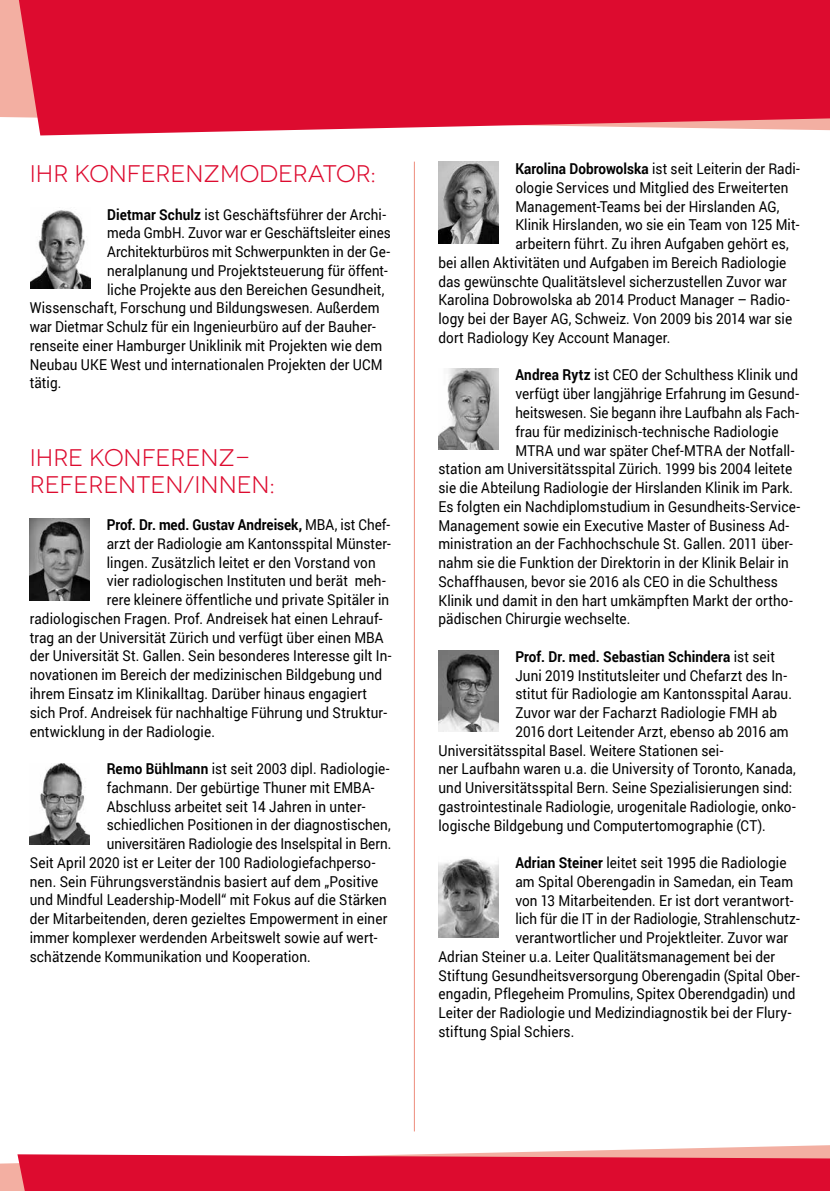
<style>
.page{position:relative;width:830px;height:1191px;background:#fff}
.page>*{position:absolute;margin:0;border:0;box-sizing:border-box;transform-origin:0 0}
.t1{font:24px/27px "Novecentowide";color:#dd0b2f}
.t2{font:15px "Roboto";letter-spacing:.005em;color:#000;scale:.9 1}
.t3{font:15px "Roboto";letter-spacing:.005em;color:#000;scale:.89 1}
.t4{font:700 15px "Roboto";letter-spacing:.005em;color:#000;scale:.9 1}
.s1{font-weight:700}
.s2{font-weight:400}
</style>
<div class="page">
<div style="left:0;top:0;width:19px;height:118px;background:#f3afa2"></div>
<svg style="left:19px;top:0;width:810px;height:135px;background:#df1d3d"></svg>
<hr style="left:413px;top:162px;width:2px;height:969px;background:#ef998b">
<img style="left:438px;top:369px;width:60px;height:81px">
<img style="left:30px;top:210px;width:60px;height:79px">
<svg style="left:0;top:1145px;width:829px;height:46px"></svg>
<img style="left:438px;top:651px;width:60px;height:80px">
<img style="left:30px;top:519px;width:60px;height:81px">
<img style="left:438px;top:858px;width:60px;height:80px">
<img style="left:438px;top:162px;width:60px;height:81px">
<img style="left:30px;top:763px;width:60px;height:81px">
<h1 class="t1" style="left:30px;top:160px;width:347px">IHR KONFERENZMODERATOR:</h1>
<p class="t2" style="left:107px;top:204px;width:311px"><span class="s1">Dietmar Schulz</span> ist Geschäftsführer der Archi-</p>
<p class="t3" style="left:107px;top:222px;width:320px">meda GmbH. Zuvor war er Geschäftsleiter eines</p>
<p class="t2" style="left:107px;top:241px;width:316px">Architekturbüros mit Schwerpunkten in der Ge-</p>
<p class="t2" style="left:107px;top:260px;width:313px">neralplanung und Projektsteuerung für öffent-</p>
<p class="t2" style="left:107px;top:279px;width:309px">liche Projekte aus den Bereichen Gesundheit,</p>
<p class="t2" style="left:30px;top:297px;width:390px">Wissenschaft, Forschung und Bildungswesen. Außerdem</p>
<p class="t2" style="left:30px;top:316px;width:386px">war Dietmar Schulz für ein Ingenieurbüro auf der Bauher-</p>
<p class="t2" style="left:30px;top:335px;width:393px">renseite einer Hamburger Uniklinik mit Projekten wie dem</p>
<p class="t2" style="left:30px;top:354px;width:393px">Neubau UKE West und internationalen Projekten der UCM</p>
<p class="t2" style="left:30px;top:372px;width:37px">tätig.</p>
<h1 class="t1" style="left:30px;top:444px;width:246px">IHRE KONFERENZ-<br>REFERENTEN/INNEN:</h1>
<p class="t4" style="left:107px;top:514px;width:316px">Prof. Dr. med. Gustav Andreisek, <span class="s2">MBA, ist Chef-</span></p>
<p class="t2" style="left:107px;top:533px;width:317px">arzt der Radiologie am Kantonsspital Münster-</p>
<p class="t2" style="left:107px;top:552px;width:300px">lingen. Zusätzlich leitet er den Vorstand von</p>
<p class="t2" style="left:107px;top:570px;width:311px">vier radiologischen Instituten und berät meh-</p>
<p class="t2" style="left:107px;top:589px;width:315px">rere kleinere öffentliche und private Spitäler in</p>
<p class="t2" style="left:30px;top:608px;width:393px">radiologischen Fragen. Prof. Andreisek hat einen Lehrauf-</p>
<p class="t2" style="left:30px;top:627px;width:394px">trag an der Universität Zürich und verfügt über einen MBA</p>
<p class="t2" style="left:30px;top:645px;width:403px">der Universität St. Gallen. Sein besonderes Interesse gilt In-</p>
<p class="t2" style="left:30px;top:664px;width:393px">novationen im Bereich der medizinischen Bildgebung und</p>
<p class="t2" style="left:30px;top:683px;width:376px">ihrem Einsatz im Klinikalltag. Darüber hinaus engagiert</p>
<p class="t2" style="left:30px;top:702px;width:398px">sich Prof. Andreisek für nachhaltige Führung und Struktur-</p>
<p class="t2" style="left:30px;top:720px;width:207px">entwicklung in der Radiologie.</p>
<p class="t2" style="left:107px;top:758px;width:316px"><span class="s1">Remo Bühlmann</span> ist seit 2003 dipl. Radiologie-</p>
<p class="t2" style="left:107px;top:777px;width:299px">fachmann. Der gebürtige Thuner mit EMBA-</p>
<p class="t2" style="left:107px;top:795px;width:289px">Abschluss arbeitet seit 14 Jahren in unter-</p>
<p class="t2" style="left:107px;top:814px;width:317px">schiedlichen Positionen in der diagnostischen,</p>
<p class="t2" style="left:107px;top:833px;width:318px">universitären Radiologie des Inselspital in Bern.</p>
<p class="t2" style="left:30px;top:852px;width:385px">Seit April 2020 ist er Leiter der 100 Radiologiefachperso-</p>
<p class="t2" style="left:30px;top:870px;width:388px">nen. Sein Führungsverständnis basiert auf dem „Positive</p>
<p class="t2" style="left:30px;top:889px;width:398px">und Mindful Leadership-Modell“ mit Fokus auf die Stärken</p>
<p class="t2" style="left:30px;top:908px;width:398px">der Mitarbeitenden, deren gezieltes Empowerment in einer</p>
<p class="t2" style="left:30px;top:927px;width:387px">immer komplexer werdenden Arbeitswelt sowie auf wert-</p>
<p class="t2" style="left:30px;top:945px;width:314px">schätzende Kommunikation und Kooperation.</p>
<p class="t2" style="left:515px;top:158px;width:317px"><span class="s1">Karolina Dobrowolska</span> ist seit Leiterin der Radi-</p>
<p class="t2" style="left:515px;top:177px;width:305px">ologie Services und Mitglied des Erweiterten</p>
<p class="t2" style="left:515px;top:196px;width:295px">Management-Teams bei der Hirslanden AG,</p>
<p class="t2" style="left:515px;top:214px;width:317px">Klinik Hirslanden, wo sie ein Team von 125 Mit-</p>
<p class="t2" style="left:515px;top:233px;width:305px">arbeitern führt. Zu ihren Aufgaben gehört es,</p>
<p class="t2" style="left:438px;top:252px;width:388px">bei allen Aktivitäten und Aufgaben im Bereich Radiologie</p>
<p class="t2" style="left:438px;top:271px;width:388px">das gewünschte Qualitätslevel sicherzustellen Zuvor war</p>
<p class="t2" style="left:438px;top:289px;width:392px">Karolina Dobrowolska ab 2014 Product Manager – Radio-</p>
<p class="t2" style="left:438px;top:308px;width:394px">logy bei der Bayer AG, Schweiz. Von 2009 bis 2014 war sie</p>
<p class="t2" style="left:438px;top:327px;width:259px">dort Radiology Key Account Manager.</p>
<p class="t2" style="left:515px;top:364px;width:315px"><span class="s1">Andrea Rytz</span> ist CEO der Schulthess Klinik und</p>
<p class="t2" style="left:515px;top:383px;width:316px">verfügt über langjährige Erfahrung im Gesund-</p>
<p class="t3" style="left:515px;top:402px;width:320px">heitswesen. Sie begann ihre Laufbahn als Fach-</p>
<p class="t2" style="left:515px;top:421px;width:294px">frau für medizinisch-technische Radiologie</p>
<p class="t2" style="left:515px;top:439px;width:311px">MTRA und war später Chef-MTRA der Notfall-</p>
<p class="t2" style="left:438px;top:458px;width:394px">station am Universitätsspital Zürich. 1999 bis 2004 leitete</p>
<p class="t2" style="left:438px;top:477px;width:395px">sie die Abteilung Radiologie der Hirslanden Klinik im Park.</p>
<p class="t2" style="left:438px;top:496px;width:403px">Es folgten ein Nachdiplomstudium in Gesundheits-Service-</p>
<p class="t2" style="left:438px;top:514px;width:391px">Management sowie ein Executive Master of Business Ad-</p>
<p class="t2" style="left:438px;top:533px;width:395px">ministration an der Fachhochschule St. Gallen. 2011 über-</p>
<p class="t2" style="left:438px;top:552px;width:391px">nahm sie die Funktion der Direktorin in der Klinik Belair in</p>
<p class="t2" style="left:438px;top:571px;width:378px">Schaffhausen, bevor sie 2016 als CEO in die Schulthess</p>
<p class="t2" style="left:438px;top:589px;width:395px">Klinik und damit in den hart umkämpften Markt der ortho-</p>
<p class="t2" style="left:438px;top:608px;width:215px">pädischen Chirurgie wechselte.</p>
<p class="t4" style="left:515px;top:646px;width:290px">Prof. Dr. med. Sebastian Schindera <span class="s2">ist seit</span></p>
<p class="t2" style="left:515px;top:664px;width:303px">Juni 2019 Institutsleiter und Chefarzt des In-</p>
<p class="t2" style="left:515px;top:683px;width:309px">stitut für Radiologie am Kantonsspital Aarau.</p>
<p class="t2" style="left:515px;top:702px;width:292px">Zuvor war der Facharzt Radiologie FMH ab</p>
<p class="t2" style="left:515px;top:721px;width:305px">2016 dort Leitender Arzt, ebenso ab 2016 am</p>
<p class="t2" style="left:438px;top:739px;width:318px">Universitätsspital Basel. Weitere Stationen sei-</p>
<p class="t2" style="left:438px;top:758px;width:398px">ner Laufbahn waren u.a. die University of Toronto, Kanada,</p>
<p class="t2" style="left:438px;top:777px;width:394px">und Universitätsspital Bern. Seine Spezialisierungen sind:</p>
<p class="t2" style="left:438px;top:796px;width:398px">gastrointestinale Radiologie, urogenitale Radiologie, onko-</p>
<p class="t2" style="left:438px;top:814px;width:365px">logische Bildgebung und Computertomographie (CT).</p>
<p class="t2" style="left:515px;top:852px;width:302px"><span class="s1">Adrian Steiner</span> leitet seit 1995 die Radiologie</p>
<p class="t2" style="left:515px;top:871px;width:310px">am Spital Oberengadin in Samedan, ein Team</p>
<p class="t2" style="left:515px;top:889px;width:310px">von 13 Mitarbeitenden. Er ist dort verantwort-</p>
<p class="t2" style="left:515px;top:908px;width:317px">lich für die IT in der Radiologie, Strahlenschutz-</p>
<p class="t2" style="left:515px;top:927px;width:304px">verantwortlicher und Projektleiter. Zuvor war</p>
<p class="t2" style="left:438px;top:946px;width:375px">Adrian Steiner u.a. Leiter Qualitätsmanagement bei der</p>
<p class="t2" style="left:438px;top:964px;width:403px">Stiftung Gesundheitsversorgung Oberengadin (Spital Ober-</p>
<p class="t2" style="left:438px;top:983px;width:398px">engadin, Pflegeheim Promulins, Spitex Oberendgadin) und</p>
<p class="t2" style="left:438px;top:1002px;width:393px">Leiter der Radiologie und Medizindiagnostik bei der Flury-</p>
<p class="t2" style="left:438px;top:1021px;width:152px">stiftung Spial Schiers.</p>
</div>
